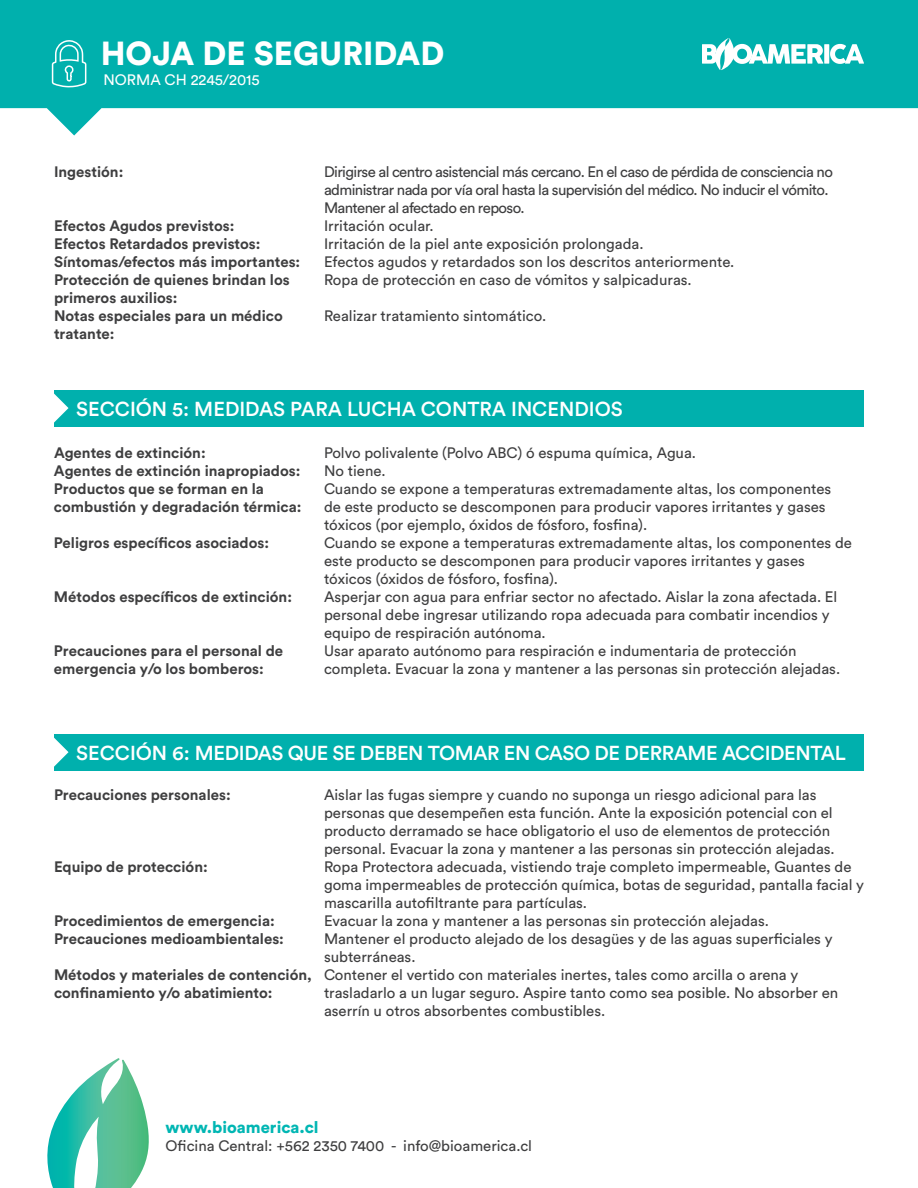
<style>
.page{position:relative;width:918px;height:1188px;background:#fff}
.page>*{position:absolute;margin:0;border:0;box-sizing:border-box;transform-origin:0 0}
.t1{font:900 33px "Circular Std";color:#fff}
.t2{font:500 20.1px "Circular Std";letter-spacing:-.02em;color:#fff}
.t3{font:500 20.1px "Circular Std";color:#fff}
.t4{font:900 16.5px "Circular Std";color:#00b6b3}
.t5{font:15px/18px "Circular Std";color:#3e3e3f}
.t6{font:700 15px/18px "Circular Std";color:#3e3e3f}
.t7{font:15px/18px "Circular Std";letter-spacing:-.04em;color:#3e3e3f}
.t8{font:15px "Circular Std";color:#fff}
.s1{font-weight:700}
</style>
<div class="page">
<svg style="left:47px;top:1058px;width:102px;height:130px"></svg>
<svg style="left:0;top:0;width:918px;height:136px;fill:#00b0ad"></svg>
<svg style="left:702px;top:38px;width:162px;height:32px"></svg>
<svg style="left:51px;top:39px;width:36px;height:49px;background:#32bfbd"></svg>
<div style="left:54px;top:390px;width:810px;height:36px;background:#00b0ad"></div>
<svg style="left:54px;top:393px;width:15px;height:34px"></svg>
<div style="left:54px;top:734px;width:810px;height:36px;background:#00b0ad"></div>
<svg style="left:54px;top:737px;width:15px;height:34px"></svg>
<h1 class="t1" style="left:101px;top:31px;width:345px">HOJA DE SEGURIDAD</h1>
<p class="t8" style="left:104px;top:70px;width:158px">NORMA CH 2245/2015</p>
<p class="t6" style="left:54px;top:162px;width:71px">Ingestión:</p>
<p class="t7" style="left:324px;top:162px;width:510px">Dirigirse al centro asistencial más cercano. En el caso de pérdida de consciencia no administrar nada por vía oral hasta la supervisión del médico. No inducir el vómito.<br>Mantener al afectado en reposo.</p>
<p class="t6" style="left:54px;top:216px;width:182px">Efectos Agudos previstos:</p>
<p class="t5" style="left:324px;top:216px;width:111px">Irritación ocular.</p>
<p class="t6" style="left:54px;top:234px;width:208px">Efectos Retardados previstos:</p>
<p class="t5" style="left:324px;top:234px;width:321px">Irritación de la piel ante exposición prolongada.</p>
<p class="t6" style="left:54px;top:252px;width:248px">Síntomas/efectos más importantes:</p>
<p class="t5" style="left:324px;top:252px;width:412px">Efectos agudos y retardados son los descritos anteriormente.</p>
<p class="t6" style="left:54px;top:270px;width:237px">Protección de quienes brindan los</p>
<p class="t5" style="left:324px;top:270px;width:369px">Ropa de protección en caso de vómitos y salpicaduras.</p>
<p class="t6" style="left:54px;top:288px;width:230px">primeros auxilios:<br>Notas especiales para un médico</p>
<p class="t5" style="left:324px;top:306px;width:224px">Realizar tratamiento sintomático.</p>
<p class="t6" style="left:54px;top:324px;width:62px">tratante:</p>
<h2 class="t3" style="left:76px;top:396px;width:548px">SECCIÓN 5: MEDIDAS PARA LUCHA CONTRA INCENDIOS</h2>
<p class="t6" style="left:54px;top:443px;width:153px">Agentes de extinción:</p>
<p class="t5" style="left:324px;top:443px;width:374px">Polvo polivalente (Polvo ABC) ó espuma química, Agua.</p>
<p class="t6" style="left:54px;top:461px;width:248px">Agentes de extinción inapropiados:</p>
<p class="t5" style="left:324px;top:461px;width:63px">No tiene.</p>
<p class="t6" style="left:54px;top:479px;width:211px">Productos que se forman en la</p>
<p class="t5" style="left:324px;top:479px;width:509px">Cuando se expone a temperaturas extremadamente altas, los componentes</p>
<p class="t6" style="left:54px;top:497px;width:249px">combustión y degradación térmica:</p>
<p class="t5" style="left:324px;top:497px;width:503px">de este producto se descomponen para producir vapores irritantes y gases tóxicos (por ejemplo, óxidos de fósforo, fosfina).</p>
<p class="t6" style="left:54px;top:533px;width:217px">Peligros específicos asociados:</p>
<p class="t5" style="left:324px;top:533px;width:530px">Cuando se expone a temperaturas extremadamente altas, los componentes de este producto se descomponen para producir vapores irritantes y gases tóxicos (óxidos de fósforo, fosfina).</p>
<p class="t6" style="left:54px;top:587px;width:240px">Métodos específicos de extinción:</p>
<p class="t5" style="left:324px;top:587px;width:515px">Asperjar con agua para enfriar sector no afectado. Aislar la zona afectada. El personal debe ingresar utilizando ropa adecuada para combatir incendios y equipo de respiración autónoma.</p>
<p class="t6" style="left:54px;top:641px;width:231px">Precauciones para el personal de</p>
<p class="t5" style="left:324px;top:641px;width:474px">Usar aparato autónomo para respiración e indumentaria de protección</p>
<p class="t6" style="left:54px;top:659px;width:211px">emergencia y/o los bomberos:</p>
<p class="t5" style="left:324px;top:659px;width:518px">completa. Evacuar la zona y mantener a las personas sin protección alejadas.</p>
<h2 class="t2" style="left:76px;top:740px;width:771px">SECCIÓN 6: MEDIDAS QUE SE DEBEN TOMAR EN CASO DE DERRAME ACCIDENTAL</h2>
<p class="t6" style="left:54px;top:786px;width:178px">Precauciones personales:</p>
<p class="t5" style="left:324px;top:786px;width:512px">Aislar las fugas siempre y cuando no suponga un riesgo adicional para las personas que desempeñen esta función. Ante la exposición potencial con el producto derramado se hace obligatorio el uso de elementos de protección personal. Evacuar la zona y mantener a las personas sin protección alejadas.</p>
<p class="t6" style="left:54px;top:858px;width:155px">Equipo de protección:</p>
<p class="t5" style="left:324px;top:858px;width:541px">Ropa Protectora adecuada, vistiendo traje completo impermeable, Guantes de goma impermeables de protección química, botas de seguridad, pantalla facial y mascarilla autofiltrante para partículas.</p>
<p class="t6" style="left:54px;top:912px;width:222px">Procedimientos de emergencia:</p>
<p class="t5" style="left:324px;top:912px;width:446px">Evacuar la zona y mantener a las personas sin protección alejadas.</p>
<p class="t6" style="left:54px;top:930px;width:231px">Precauciones medioambientales:</p>
<p class="t5" style="left:324px;top:930px;width:510px">Mantener el producto alejado de los desagües y de las aguas superficiales y</p>
<p class="t5" style="left:324px;top:948px;width:93px">subterráneas.</p>
<p class="t5" style="left:54px;top:966px;width:746px"><span class="s1">Métodos y materiales de contención,</span> Contener el vertido con materiales inertes, tales como arcilla o arena y</p>
<p class="t6" style="left:54px;top:984px;width:220px">confinamiento y/o abatimiento:</p>
<p class="t5" style="left:324px;top:984px;width:516px">trasladarlo a un lugar seguro. Aspire tanto como sea posible. No absorber en aserrín u otros absorbentes combustibles.</p>
<p class="t4" style="left:166px;top:1117px;width:155px">www.bioamerica.cl</p>
<p class="t5" style="left:166px;top:1137px;width:368px">Oficina Central: +562 2350 7400 - info@bioamerica.cl</p>
</div>
